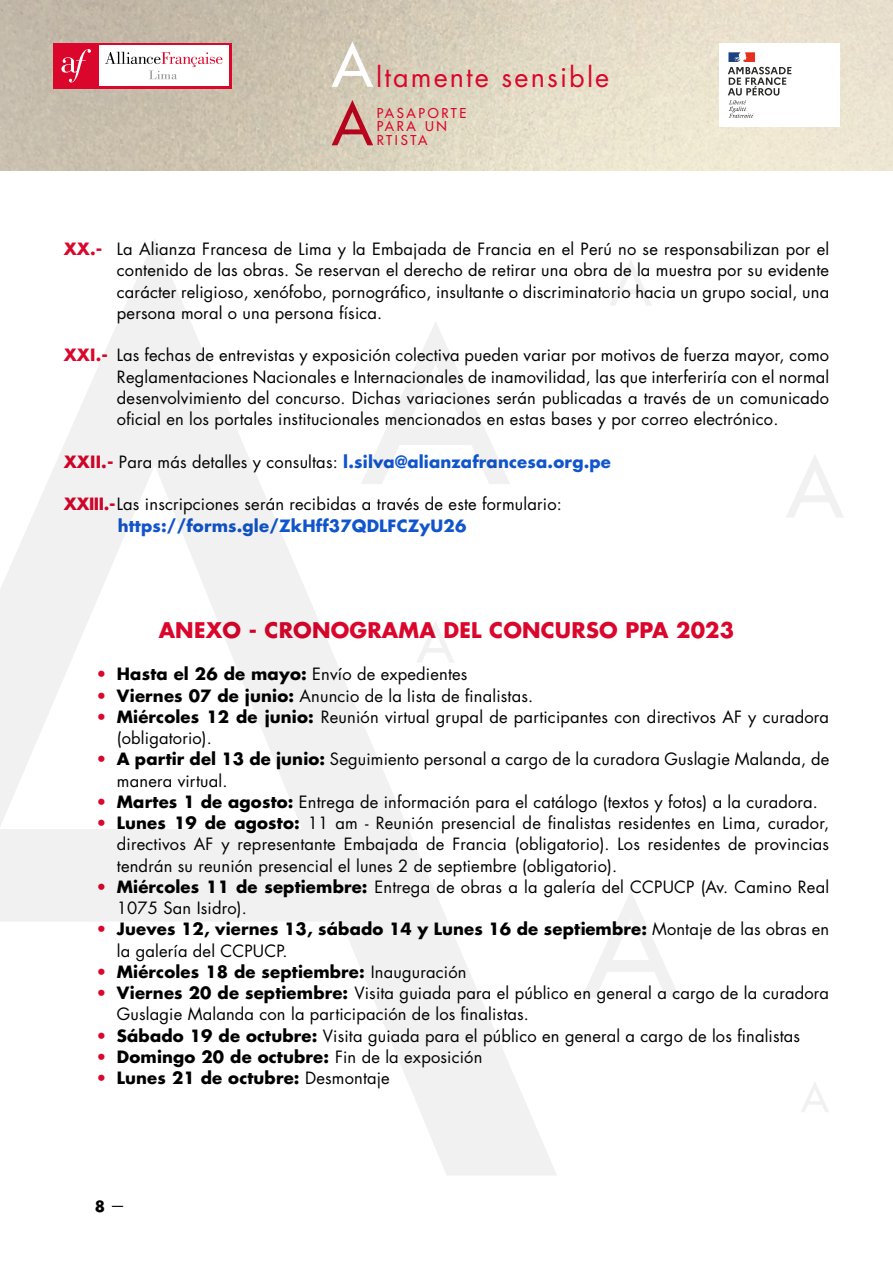
<style>
.page{position:relative;width:893px;height:1263px;background:#fff}
.page>*{position:absolute;margin:0;border:0;box-sizing:border-box;transform-origin:0 0}
.t1{font:500 57.6px "Futura Std";color:#db062b}
.t2{font:500 57.6px "Futura Std";color:#fff}
.t3{font:27px "Futura Std";letter-spacing:.08em;color:#db062b}
.t4{font:700 21px "Futura Std";letter-spacing:.01em;color:#db062b}
.t5{font:16.5px/21.3px "Futura Std";letter-spacing:.01em;color:#000}
.t6{font:700 16.5px/21.3px "Futura Std";letter-spacing:.01em;color:#000}
.t7{font:700 16.5px "Futura Std";letter-spacing:.01em;color:#15c}
.t8{font:700 15px "Futura Std";color:#000}
.t9{font:500 13.2px "Futura Std";letter-spacing:.2em;color:#db062b}
.s1{font-weight:700;color:#db062b}
.s2{color:#db062b}
.s3{font-weight:400;color:#000}
.s4{font-weight:700;color:#15c}
.s5{font-weight:700}
.s6{font-weight:400}
</style>
<div class="page">
<svg style="left:583px;top:892px;width:96px;height:105px"></svg>
<svg style="left:610px;top:260px;width:41px;height:45px"></svg>
<svg style="left:786px;top:455px;width:57px;height:62px"></svg>
<svg style="left:801px;top:1082px;width:28px;height:30px"></svg>
<svg style="left:0;top:239px;width:556px;height:936px"></svg>
<img style="left:0;top:0;width:893px;height:170px">
<div style="left:53px;top:43px;width:179px;height:45px;background:#db062b"></div>
<div style="left:99px;top:46px;width:130px;height:40px;background:#fff"></div>
<svg style="left:105px;top:52px;width:117px;height:27px"></svg>
<svg style="left:61px;top:49px;width:30px;height:33px"></svg>
<div style="left:719px;top:43px;width:121px;height:84px;background:#fff"></div>
<svg style="left:728px;top:52px;width:63px;height:66px"></svg>
<h1 class="t2" style="left:332px;top:29px;width:42px">A</h1>
<h2 class="t3" style="left:376px;top:60px;width:235px">ltamente sensible</h2>
<h1 class="t1" style="left:332px;top:88px;width:42px">A</h1>
<p class="t9" style="left:377px;top:105px;width:91px">PASAPORTE</p>
<p class="t9" style="left:377px;top:118px;width:72px">PARA UN</p>
<p class="t9" style="left:377px;top:132px;width:52px">RTISTA</p>
<p class="t5" style="left:117px;top:239px;width:714px;text-align:justify;text-indent:-53px"><span class="s1">XX.-</span> La Alianza Francesa de Lima y la Embajada de Francia en el Perú no se responsabilizan por el contenido de las obras. Se reservan el derecho de retirar una obra de la muestra por su evidente carácter religioso, xenófobo, pornográfico, insultante o discriminatorio hacia un grupo social, una persona moral o una persona física.</p>
<p class="t5" style="left:117px;top:345px;width:714px;text-align:justify;text-indent:-53px"><span class="s1">XXI.-</span> Las fechas de entrevistas y exposición colectiva pueden variar por motivos de fuerza mayor, como Reglamentaciones Nacionales e Internacionales de inamovilidad, las que interferiría con el normal desenvolvimiento del concurso. Dichas variaciones serán publicadas a través de un comunicado oficial en los portales institucionales mencionados en estas bases y por correo electrónico.</p>
<p class="t7" style="left:64px;top:451px;width:549px"><span class="s2">XXII.-</span> <span class="s3">Para más detalles y consultas:</span> l.silva@alianzafrancesa.org.pe</p>
<p class="t5" style="left:118px;top:494px;width:446px;text-indent:-54px"><span class="s1">XXIII.-</span>Las inscripciones serán recibidas a través de este formulario: <span class="s4">https://forms.gle/ZkHff37QDLFCZyU26</span></p>
<p class="t4" style="left:159px;top:616px;width:577px">ANEXO - CRONOGRAMA DEL CONCURSO PPA 2023</p>
<p class="t5" style="left:96px;top:664px;width:373px"><span class="s1">•</span> <span class="s5">Hasta el 26 de mayo:</span> Envío de expedientes</p>
<p class="t5" style="left:96px;top:685px;width:439px"><span class="s1">•</span> <span class="s5">Viernes 07 de junio:</span> Anuncio de la lista de finalistas.</p>
<p class="t5" style="left:117px;top:706px;width:714px;text-indent:-21px"><span class="s1">•</span> <span class="s5">Miércoles 12 de junio:</span> Reunión virtual grupal de participantes con directivos AF y curadora (obligatorio).</p>
<p class="t5" style="left:117px;top:749px;width:714px;text-indent:-21px"><span class="s1">•</span> <span class="s5">A partir del 13 de junio:</span> Seguimiento personal a cargo de la curadora Guslagie Malanda, de manera virtual.</p>
<p class="t5" style="left:96px;top:791px;width:724px"><span class="s1">•</span> <span class="s5">Martes 1 de agosto:</span> Entrega de información para el catálogo (textos y fotos) a la curadora.</p>
<p class="t5" style="left:117px;top:813px;width:714px;text-align:justify;text-indent:-21px"><span class="s1">•</span> <span class="s5">Lunes 19 de agosto:</span> 11 am - Reunión presencial de finalistas residentes en Lima, curador, directivos AF y representante Embajada de Francia (obligatorio). Los residentes de provincias tendrán su reunión presencial el lunes 2 de septiembre (obligatorio).</p>
<p class="t5" style="left:117px;top:876px;width:714px;text-indent:-21px"><span class="s1">•</span> <span class="s5">Miércoles 11 de septiembre:</span> Entrega de obras a la galería del CCPUCP (Av. Camino Real<br>1075 San Isidro).</p>
<p class="t6" style="left:117px;top:918px;width:714px;text-indent:-21px"><span class="s2">•</span> Jueves 12, viernes 13, sábado 14 y Lunes 16 de septiembre: <span class="s6">Montaje de las obras en la galería del CCPUCP.</span></p>
<p class="t6" style="left:96px;top:961px;width:372px"><span class="s2">•</span> Miércoles 18 de septiembre: <span class="s6">Inauguración</span></p>
<p class="t5" style="left:117px;top:983px;width:714px;text-indent:-21px"><span class="s1">•</span> <span class="s5">Viernes 20 de septiembre:</span> Visita guiada para el público en general a cargo de la curadora<br>Guslagie Malanda con la participación de los finalistas.</p>
<p class="t5" style="left:96px;top:1025px;width:706px"><span class="s1">•</span> <span class="s5">Sábado 19 de octubre:</span> Visita guiada para el público en general a cargo de los finalistas</p>
<p class="t6" style="left:96px;top:1046px;width:388px"><span class="s2">•</span> Domingo 20 de octubre: <span class="s6">Fin de la exposición</span></p>
<p class="t6" style="left:96px;top:1067px;width:296px"><span class="s2">•</span> Lunes 21 de octubre: <span class="s6">Desmontaje</span></p>
<p class="t8" style="left:95px;top:1196px;width:32px">8 <span class="s6">—</span></p>
</div>
